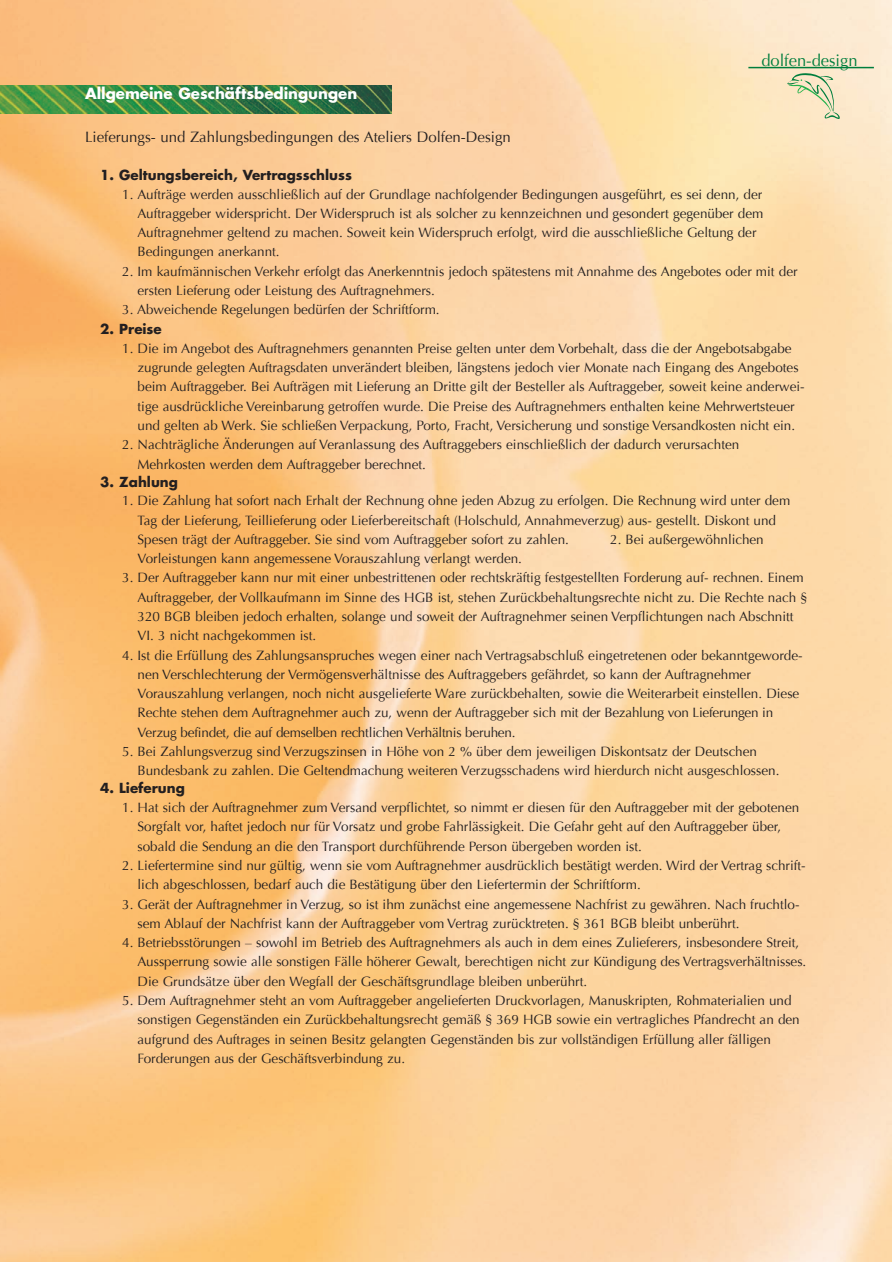
<style>
.page{position:relative;width:893px;height:1263px;background:#fff}
.page>*{position:absolute;margin:0;border:0;box-sizing:border-box;transform-origin:0 0}
.t1{font:16.5px "Optima";color:#007e3d}
.t2{font:15px "Optima";color:#231f20}
.t3{font:700 15px "Futura";color:#fff}
.t4{font:13.5px/19.4px "Optima";color:#231f20}
.t5{font:700 13.5px "Futura";color:#231f20}
</style>
<div class="page">
<img style="left:1px;top:0;width:890px;height:1261px">
<img style="left:0;top:85px;width:391px;height:28px">
<svg style="left:787px;top:73px;width:53px;height:46px;background:#dfdcb7"></svg>
<hr style="left:748px;top:67px;width:126px;height:1px;background:#007e3d">
<p class="t1" style="left:761px;top:51px;width:98px">dolfen-design</p>
<p class="t3" style="left:85px;top:86px;width:274px">Allgemeine Geschäftsbedingungen</p>
<p class="t2" style="left:85px;top:128px;width:427px">Lieferungs- und Zahlungsbedingungen des Ateliers Dolfen-Design</p>
<p class="t5" style="left:100px;top:169px;width:253px">1. Geltungsbereich, Vertragsschluss</p>
<p class="t4" style="left:138px;top:184px;width:627px;text-indent:-15px">1. Aufträge werden ausschließlich auf der Grundlage nachfolgender Bedingungen ausgeführt, es sei denn, der Auftraggeber widerspricht. Der Widerspruch ist als solcher zu kennzeichnen und gesondert gegenüber dem Auftragnehmer geltend zu machen. Soweit kein Widerspruch erfolgt, wird die ausschließliche Geltung der Bedingungen anerkannt.</p>
<p class="t4" style="left:138px;top:262px;width:662px;text-indent:-15px">2. Im kaufmännischen Verkehr erfolgt das Anerkenntnis jedoch spätestens mit Annahme des Angebotes oder mit der ersten Lieferung oder Leistung des Auftragnehmers.</p>
<p class="t4" style="left:122px;top:300px;width:319px">3. Abweichende Regelungen bedürfen der Schriftform.</p>
<p class="t5" style="left:100px;top:322px;width:63px">2. Preise</p>
<p class="t4" style="left:138px;top:339px;width:669px;text-indent:-15px">1. Die im Angebot des Auftragnehmers genannten Preise gelten unter dem Vorbehalt, dass die der Angebotsabgabe zugrunde gelegten Auftragsdaten unverändert bleiben, längstens jedoch vier Monate nach Eingang des Angebotes beim Auftraggeber. Bei Aufträgen mit Lieferung an Dritte gilt der Besteller als Auftraggeber, soweit keine anderwei&shy;tige ausdrückliche Vereinbarung getroffen wurde. Die Preise des Auftragnehmers enthalten keine Mehrwertsteuer und gelten ab Werk. Sie schließen Verpackung, Porto, Fracht, Versicherung und sonstige Versandkosten nicht ein.</p>
<p class="t4" style="left:138px;top:435px;width:603px;text-indent:-15px">2. Nachträgliche Änderungen auf Veranlassung des Auftraggebers einschließlich der dadurch verursachten<br>Mehrkosten werden dem Auftraggeber berechnet.</p>
<p class="t5" style="left:100px;top:475px;width:79px">3. Zahlung</p>
<p class="t4" style="left:138px;top:491px;width:654px;text-indent:-15px">1. Die Zahlung hat sofort nach Erhalt der Rechnung ohne jeden Abzug zu erfolgen. Die Rechnung wird unter dem<br>Tag der Lieferung, Teillieferung oder Lieferbereitschaft (Holschuld, Annahmeverzug) aus- gestellt. Diskont und<br>Spesen trägt der Auftraggeber. Sie sind vom Auftraggeber sofort zu zahlen.</p>
<p class="t4" style="left:610px;top:530px;width:155px">2. Bei außergewöhnlichen</p>
<p class="t4" style="left:138px;top:549px;width:386px">Vorleistungen kann angemessene Vorauszahlung verlangt werden.</p>
<p class="t4" style="left:138px;top:568px;width:671px;text-indent:-15px">3. Der Auftraggeber kann nur mit einer unbestrittenen oder rechtskräftig festgestellten Forderung auf- rechnen. Einem Auftraggeber, der Vollkaufmann im Sinne des HGB ist, stehen Zurückbehaltungsrechte nicht zu. Die Rechte nach § 320 BGB bleiben jedoch erhalten, solange und soweit der Auftragnehmer seinen Verpflichtungen nach Abschnitt VI. 3 nicht nachgekommen ist.</p>
<p class="t4" style="left:138px;top:645px;width:667px;text-indent:-15px">4. Ist die Erfüllung des Zahlungsanspruches wegen einer nach Vertragsabschluß eingetretenen oder bekanntgeworde&shy;nen Verschlechterung der Vermögensverhältnisse des Auftraggebers gefährdet, so kann der Auftragnehmer Vorauszahlung verlangen, noch nicht ausgelieferte Ware zurückbehalten, sowie die Weiterarbeit einstellen. Diese Rechte stehen dem Auftragnehmer auch zu, wenn der Auftraggeber sich mit der Bezahlung von Lieferungen in Verzug befindet, die auf demselben rechtlichen Verhältnis beruhen.</p>
<p class="t4" style="left:138px;top:742px;width:643px;text-indent:-15px">5. Bei Zahlungsverzug sind Verzugszinsen in Höhe von 2 % über dem jeweiligen Diskontsatz der Deutschen<br>Bundesbank zu zahlen. Die Geltendmachung weiteren Verzugsschadens wird hierdurch nicht ausgeschlossen.</p>
<p class="t5" style="left:100px;top:782px;width:86px">4. Lieferung</p>
<p class="t4" style="left:138px;top:798px;width:663px;text-indent:-15px">1. Hat sich der Auftragnehmer zum Versand verpflichtet, so nimmt er diesen für den Auftraggeber mit der gebotenen<br>Sorgfalt vor, haftet jedoch nur für Vorsatz und grobe Fahrlässigkeit. Die Gefahr geht auf den Auftraggeber über, sobald die Sendung an die den Transport durchführende Person übergeben worden ist.</p>
<p class="t4" style="left:138px;top:856px;width:670px;text-indent:-15px">2. Liefertermine sind nur gültig, wenn sie vom Auftragnehmer ausdrücklich bestätigt werden. Wird der Vertrag schrift&shy;lich abgeschlossen, bedarf auch die Bestätigung über den Liefertermin der Schriftform.</p>
<p class="t4" style="left:138px;top:894px;width:663px;text-indent:-15px">3. Gerät der Auftragnehmer in Verzug, so ist ihm zunächst eine angemessene Nachfrist zu gewähren. Nach fruchtlo&shy;sem Ablauf der Nachfrist kann der Auftraggeber vom Vertrag zurücktreten. § 361 BGB bleibt unberührt.</p>
<p class="t4" style="left:138px;top:933px;width:670px;text-indent:-15px">4. Betriebsstörungen – sowohl im Betrieb des Auftragnehmers als auch in dem eines Zulieferers, insbesondere Streit,<br>Aussperrung sowie alle sonstigen Fälle höherer Gewalt, berechtigen nicht zur Kündigung des Vertragsverhältnisses.<br>Die Grundsätze über den Wegfall der Geschäftsgrundlage bleiben unberührt.</p>
<p class="t4" style="left:138px;top:991px;width:664px;text-indent:-15px">5. Dem Auftragnehmer steht an vom Auftraggeber angelieferten Druckvorlagen, Manuskripten, Rohmaterialien und sonstigen Gegenständen ein Zurückbehaltungsrecht gemäß § 369 HGB sowie ein vertragliches Pfandrecht an den aufgrund des Auftrages in seinen Besitz gelangten Gegenständen bis zur vollständigen Erfüllung aller fälligen Forderungen aus der Geschäftsverbindung zu.</p>
</div>
